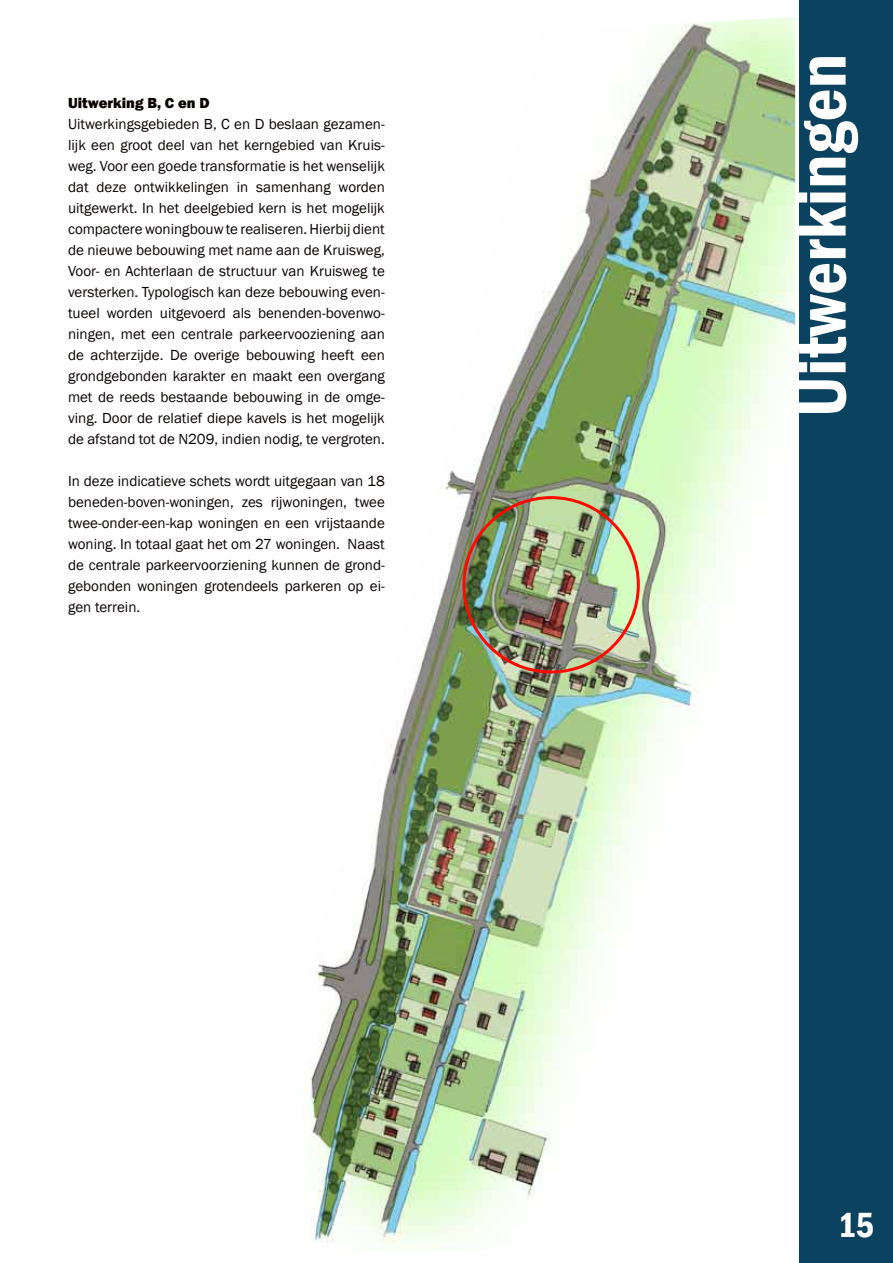
<style>
.page{position:relative;width:893px;height:1263px;background:#fff}
.page>*{position:absolute;margin:0;border:0;box-sizing:border-box;transform-origin:0 0}
.t1{font:600 condensed 72px "Franklin Gothic";color:#fff}
.t2{font:600 condensed 36px "Franklin Gothic";color:#fff}
.t3{font:15px/21px "Franklin Gothic";color:#0a0000;text-align:justify}
.t4{font:800 15px "Franklin Gothic";color:#0a0000}
</style>
<div class="page">
<div style="left:799px;top:0;width:94px;height:1263px;background:#0a425f"></div>
<img style="left:302px;top:17px;width:493px;height:1233px">
<p class="t4" style="left:68px;top:93px;width:143px">Uitwerking B, C en D</p>
<p class="t3" style="left:68px;top:114px;width:318px">Uitwerkingsgebieden B, C en D beslaan gezamen&shy;lijk een groot deel van het kerngebied van Kruis&shy;weg. Voor een goede transformatie is het wenselijk dat deze ontwikkelingen in samenhang worden uitgewerkt. In het deelgebied kern is het mogelijk compactere woningbouw te realiseren. Hierbij dient de nieuwe bebouwing met name aan de Kruisweg, Voor- en Achterlaan de structuur van Kruisweg te versterken. Typologisch kan deze bebouwing even&shy;tueel worden uitgevoerd als benenden-bovenwo&shy;ningen, met een centrale parkeervooziening aan de achterzijde. De overige bebouwing heeft een grondgebonden karakter en maakt een overgang met de reeds bestaande bebouwing in de omge&shy;ving. Door de relatief diepe kavels is het mogelijk de afstand tot de N209, indien nodig, te vergroten.</p>
<p class="t3" style="left:68px;top:471px;width:318px">In deze indicatieve schets wordt uitgegaan van 18 beneden-boven-woningen, zes rijwoningen, twee twee-onder-een-kap woningen en een vrijstaande woning. In totaal gaat het om 27 woningen. Naast de centrale parkeervoorziening kunnen de grond&shy;gebonden woningen grotendeels parkeren op ei&shy;gen terrein.</p>
<h1 class="t1" style="left:773px;top:417px;width:365px;rotate:-90deg">Uitwerkingen</h1>
<h2 class="t2" style="left:838px;top:1201px;width:38px">15</h2>
</div>
